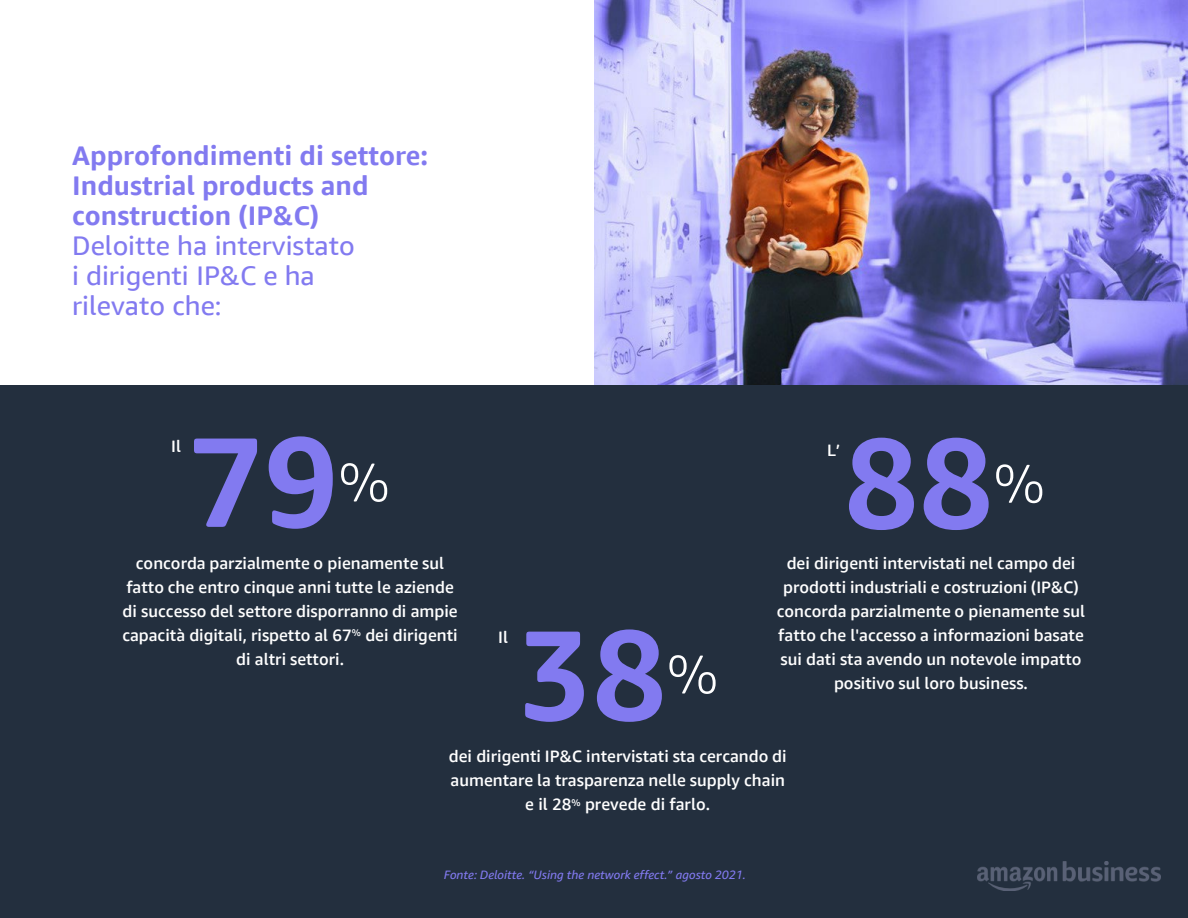
<style>
.page{position:relative;width:1188px;height:918px;background:#fff}
.page>*{position:absolute;margin:0;border:0;box-sizing:border-box;transform-origin:0 0}
.t1{font:700 127.5px "Amazon Ember Display";color:#827af0}
.t2{font:300 54.75px "Amazon Ember Display";color:#fff}
.t3{font:700 27px/30px "Amazon Ember Display";color:#827af0}
.t4{font:27px/30px "Amazon Ember Display";color:#827af0}
.t5{font:500 16.5px/24px "Amazon Ember Display";color:#fff;text-align:center}
.t6{font:italic 12px "Amazon Ember";color:#827af0}
</style>
<div class="page">
<img style="left:594px;top:0;width:594px;height:386px">
<div style="left:0;top:386px;width:1188px;height:532px;background:#232f3e"></div>
<img style="left:977px;top:862px;width:183px;height:29px">
<p class="t3" style="left:72px;top:140px;width:358px">Approfondimenti di settore:<br>Industrial products and construction (IP&amp;C)</p>
<p class="t4" style="left:72px;top:230px;width:284px">Deloitte ha intervistato i dirigenti IP&amp;C e ha rilevato che:</p>
<p class="t5" style="left:171px;top:434px;width:11px">Il</p>
<p class="t1" style="left:189px;top:402px;width:151px">79</p>
<p class="t2" style="left:338px;top:449px;width:53px">%</p>
<p class="t5" style="left:122px;top:551px;width:337px">concorda parzialmente o pienamente sul fatto che entro cinque anni tutte le aziende di successo del settore disporranno di ampie capacità digitali, rispetto al 67<sup>%</sup> dei dirigenti di altri settori.</p>
<p class="t5" style="left:498px;top:625px;width:11px">Il</p>
<p class="t1" style="left:517px;top:595px;width:151px">38</p>
<p class="t2" style="left:667px;top:641px;width:53px">%</p>
<p class="t5" style="left:827px;top:439px;width:15px">L’</p>
<p class="t1" style="left:844px;top:403px;width:151px">88</p>
<p class="t2" style="left:994px;top:450px;width:53px">%</p>
<p class="t5" style="left:777px;top:551px;width:310px">dei dirigenti intervistati nel campo dei prodotti industriali e costruzioni (IP&amp;C) concorda parzialmente o pienamente sul fatto che l'accesso a informazioni basate sui dati sta avendo un notevole impatto positivo sul loro business.</p>
<p class="t5" style="left:449px;top:744px;width:339px">dei dirigenti IP&amp;C intervistati sta cercando di aumentare la trasparenza nelle supply chain e il 28<sup>%</sup> prevede di farlo.</p>
<p class="t6" style="left:444px;top:868px;width:303px">Fonte: Deloitte. “Using the network effect.” agosto 2021.</p>
</div>
